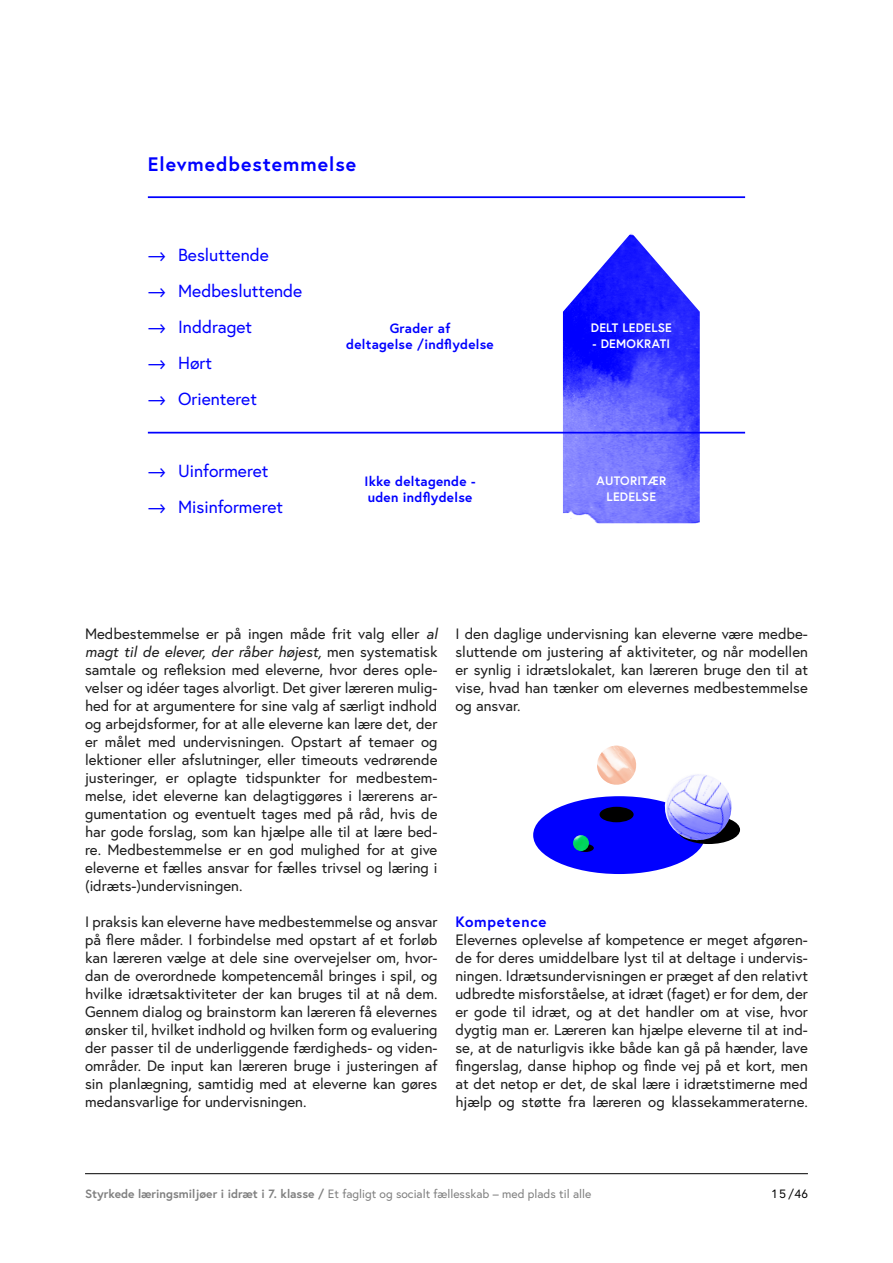
<style>
.page{position:relative;width:893px;height:1263px;background:#fff}
.page>*{position:absolute;margin:0;border:0;box-sizing:border-box;transform-origin:0 0}
.t1{font:700 19.5px "Europa";letter-spacing:.05em;color:#00f}
.t2{font:17.55px "Europa";color:#00f}
.t3{font:15px/18px "Europa";color:#1d1d1d;text-align:justify}
.t4{font:700 13.5px/15.8px "Europa";letter-spacing:.02em;color:#00f;text-align:center}
.t5{font:700 12.3px/15.8px "Europa";letter-spacing:.02em;color:#fff;text-align:center}
.t6{font:12px "Europa";color:#808080}
.t7{font:12px "Europa";color:#000}
.s1{font-style:italic}
.s2{font-weight:700;color:#00f}
.s3{font-weight:700}
</style>
<div class="page">
<hr style="left:85px;top:1173px;width:723px;height:1px;background:#000">
<div style="left:533px;top:796px;width:172px;height:78px;background:#00f;border-radius:50%"></div>
<div style="left:599px;top:807px;width:35px;height:15px;background:#000;border-radius:50%"></div>
<div style="left:677px;top:815px;width:63px;height:29px;background:#000;border-radius:50%"></div>
<svg style="left:577px;top:844px;width:17px;height:8px"></svg>
<img style="left:573px;top:835px;width:16px;height:16px;border-radius:8px">
<img style="left:597px;top:745px;width:40px;height:40px">
<img style="left:661px;top:774px;width:75px;height:70px">
<img style="left:563px;top:233px;width:137px;height:290px">
<hr style="left:148px;top:432px;width:597px;height:1px;background:#00f">
<hr style="left:148px;top:196px;width:597px;height:2px;background:#00f">
<p class="t1" style="left:148px;top:151px;width:210px">Elevmedbestemmelse</p>
<p class="t2" style="left:148px;top:244px;width:122px">⟶ Besluttende</p>
<p class="t2" style="left:148px;top:280px;width:156px">⟶ Medbesluttende</p>
<p class="t2" style="left:148px;top:316px;width:105px">⟶ Inddraget</p>
<p class="t2" style="left:148px;top:352px;width:65px">⟶ Hørt</p>
<p class="t2" style="left:148px;top:388px;width:110px">⟶ Orienteret</p>
<p class="t2" style="left:148px;top:460px;width:122px">⟶ Uinformeret</p>
<p class="t2" style="left:148px;top:496px;width:136px">⟶ Misinformeret</p>
<p class="t4" style="left:346px;top:320px;width:149px">Grader af<br>deltagelse /indflydelse</p>
<p class="t5" style="left:591px;top:320px;width:83px">DELT LEDELSE</p>
<p class="t5" style="left:592px;top:335px;width:79px">- DEMOKRATI</p>
<p class="t4" style="left:364px;top:473px;width:113px;text-align:left">Ikke deltagende - uden indflydelse</p>
<p class="t5" style="left:596px;top:472px;width:71px">AUTORITÆR<br>LEDELSE</p>
<p class="t3" style="left:85px;top:625px;width:354px">Medbestemmelse er på ingen måde frit valg eller <span class="s1">al magt til de elever, der råber højest,</span> men systematisk samtale og refleksion med eleverne, hvor deres ople&shy;velser og idéer tages alvorligt. Det giver læreren mulig&shy;hed for at argumentere for sine valg af særligt indhold og arbejdsformer, for at alle eleverne kan lære det, der er målet med undervisningen. Opstart af temaer og lektioner eller afslutninger, eller timeouts vedrørende justeringer, er oplagte tidspunkter for medbestem&shy;melse, idet eleverne kan delagtiggøres i lærerens ar&shy;gumentation og eventuelt tages med på råd, hvis de har gode forslag, som kan hjælpe alle til at lære bed&shy;re. Medbestemmelse er en god mulighed for at give eleverne et fælles ansvar for fælles trivsel og læring i (idræts-)undervisningen.</p>
<p class="t3" style="left:85px;top:913px;width:354px">I praksis kan eleverne have medbestemmelse og ansvar på flere måder. I forbindelse med opstart af et forløb kan læreren vælge at dele sine overvejelser om, hvor&shy;dan de overordnede kompetencemål bringes i spil, og hvilke idrætsaktiviteter der kan bruges til at nå dem.<br>Gennem dialog og brainstorm kan læreren få elevernes ønsker til, hvilket indhold og hvilken form og evaluering der passer til de underliggende færdigheds- og viden&shy;områder. De input kan læreren bruge i justeringen af sin planlægning, samtidig med at eleverne kan gøres medansvarlige for undervisningen.</p>
<p class="t3" style="left:455px;top:625px;width:354px">I den daglige undervisning kan eleverne være medbe&shy;sluttende om justering af aktiviteter, og når modellen er synlig i idrætslokalet, kan læreren bruge den til at vise, hvad han tænker om elevernes medbestemmelse og ansvar.</p>
<p class="t3" style="left:455px;top:913px;width:354px;text-align:left"><span class="s2">Kompetence<br></span>Elevernes oplevelse af kompetence er meget afgøren&shy;de for deres umiddelbare lyst til at deltage i undervis&shy;ningen. Idrætsundervisningen er præget af den relativt udbredte misforståelse, at idræt (faget) er for dem, der er gode til idræt, og at det handler om at vise, hvor dygtig man er. Læreren kan hjælpe eleverne til at ind&shy;se, at de naturligvis ikke både kan gå på hænder, lave fingerslag, danse hiphop og finde vej på et kort, men at det netop er det, de skal lære i idrætstimerne med hjælp og støtte fra læreren og klassekammeraterne.</p>
<p class="t6" style="left:85px;top:1186px;width:508px"><span class="s3">Styrkede læringsmiljøer i idræt i 7. klasse /</span> Et fagligt og socialt fællesskab – med plads til alle</p>
<p class="t7" style="left:772px;top:1186px;width:37px">15/46</p>
</div>
